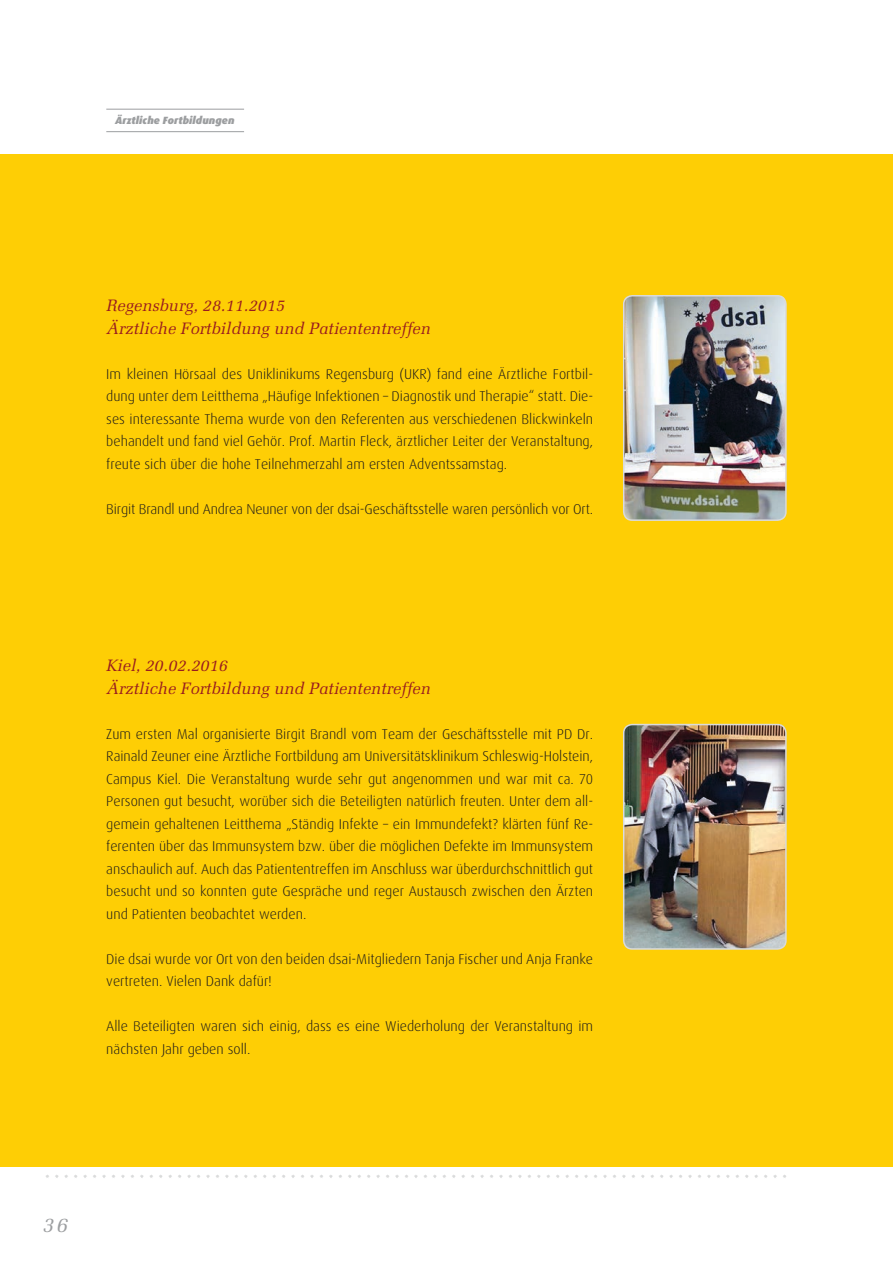
<style>
.page{position:relative;width:893px;height:1263px;background:#fff}
.page>*{position:absolute;margin:0;border:0;box-sizing:border-box;transform-origin:0 0}
.t1{font:italic 21px "Melior";color:#9c9ea0}
.t2{font:italic 16.5px/22.5px "Melior";color:#991c1f}
.t3{font:300 14.25px/22.5px "Dax Pro";color:#1a181b;text-align:justify}
.t4{font:italic 900 10.5px "Dax Pro";color:#9c9ea0}
</style>
<div class="page">
<div style="left:0;top:154px;width:893px;height:1012px;background:#fece05"></div>
<svg style="left:244px;top:1175px;width:13px;height:3px"></svg>
<svg style="left:537px;top:1175px;width:13px;height:3px"></svg>
<svg style="left:556px;top:1175px;width:79px;height:3px"></svg>
<svg style="left:263px;top:1175px;width:79px;height:3px"></svg>
<svg style="left:641px;top:1175px;width:13px;height:3px"></svg>
<svg style="left:348px;top:1175px;width:13px;height:3px"></svg>
<svg style="left:55px;top:1175px;width:13px;height:3px"></svg>
<svg style="left:433px;top:1175px;width:13px;height:3px"></svg>
<svg style="left:660px;top:1175px;width:60px;height:3px"></svg>
<svg style="left:159px;top:1175px;width:13px;height:3px"></svg>
<svg style="left:745px;top:1175px;width:41px;height:3px"></svg>
<svg style="left:74px;top:1175px;width:79px;height:3px"></svg>
<svg style="left:726px;top:1175px;width:13px;height:3px"></svg>
<svg style="left:367px;top:1175px;width:60px;height:3px"></svg>
<svg style="left:178px;top:1175px;width:60px;height:3px"></svg>
<svg style="left:452px;top:1175px;width:79px;height:3px"></svg>
<img style="left:624px;top:296px;width:160px;height:224px">
<div style="left:623px;top:295px;width:164px;height:226px;border:2px solid #dadbdb;border-radius:9px"></div>
<img style="left:624px;top:724px;width:162px;height:225px">
<div style="left:623px;top:724px;width:164px;height:226px;border:2px solid #dadbdb;border-radius:9px"></div>
<hr style="left:106px;top:131px;width:138px;height:1px;background:#9c9ea0">
<hr style="left:106px;top:109px;width:138px;height:1px;background:#9c9ea0">
<p class="t4" style="left:116px;top:114px;width:121px">Ärztliche Fortbildungen</p>
<p class="t2" style="left:106px;top:294px;width:326px">Regensburg, 28.11.2015<br>Ärztliche Fortbildung und Patiententreffen</p>
<p class="t3" style="left:106px;top:363px;width:488px">Im kleinen Hörsaal des Uniklinikums Regensburg (UKR) fand eine Ärztliche Fortbil&shy;dung unter dem Leitthema „Häufige Infektionen – Diagnostik und Therapie“ statt. Die&shy;ses interessante Thema wurde von den Referenten aus verschiedenen Blickwinkeln behandelt und fand viel Gehör. Prof. Martin Fleck, ärztlicher Leiter der Veranstaltung, freute sich über die hohe Teilnehmerzahl am ersten Adventssamstag.</p>
<p class="t3" style="left:106px;top:498px;width:488px">Birgit Brandl und Andrea Neuner von der dsai-Geschäftsstelle waren persönlich vor Ort.</p>
<p class="t2" style="left:106px;top:654px;width:326px">Kiel, 20.02.2016<br>Ärztliche Fortbildung und Patiententreffen</p>
<p class="t3" style="left:106px;top:723px;width:488px">Zum ersten Mal organisierte Birgit Brandl vom Team der Geschäftsstelle mit PD Dr.<br>Rainald Zeuner eine Ärztliche Fortbildung am Universitätsklinikum Schleswig-Holstein, Campus Kiel. Die Veranstaltung wurde sehr gut angenommen und war mit ca. 70<br>Personen gut besucht, worüber sich die Beteiligten natürlich freuten. Unter dem all&shy;gemein gehaltenen Leitthema „Ständig Infekte – ein Immundefekt? klärten fünf Re&shy;ferenten über das Immunsystem bzw. über die möglichen Defekte im Immunsystem anschaulich auf. Auch das Patiententreffen im Anschluss war überdurchschnittlich gut besucht und so konnten gute Gespräche und reger Austausch zwischen den Ärzten und Patienten beobachtet werden.</p>
<p class="t3" style="left:106px;top:948px;width:488px">Die dsai wurde vor Ort von den beiden dsai-Mitgliedern Tanja Fischer und Anja Franke vertreten. Vielen Dank dafür!</p>
<p class="t3" style="left:106px;top:1015px;width:488px">Alle Beteiligten waren sich einig, dass es eine Wiederholung der Veranstaltung im nächsten Jahr geben soll.</p>
<h1 class="t1" style="left:43px;top:1213px;width:27px">36</h1>
</div>
